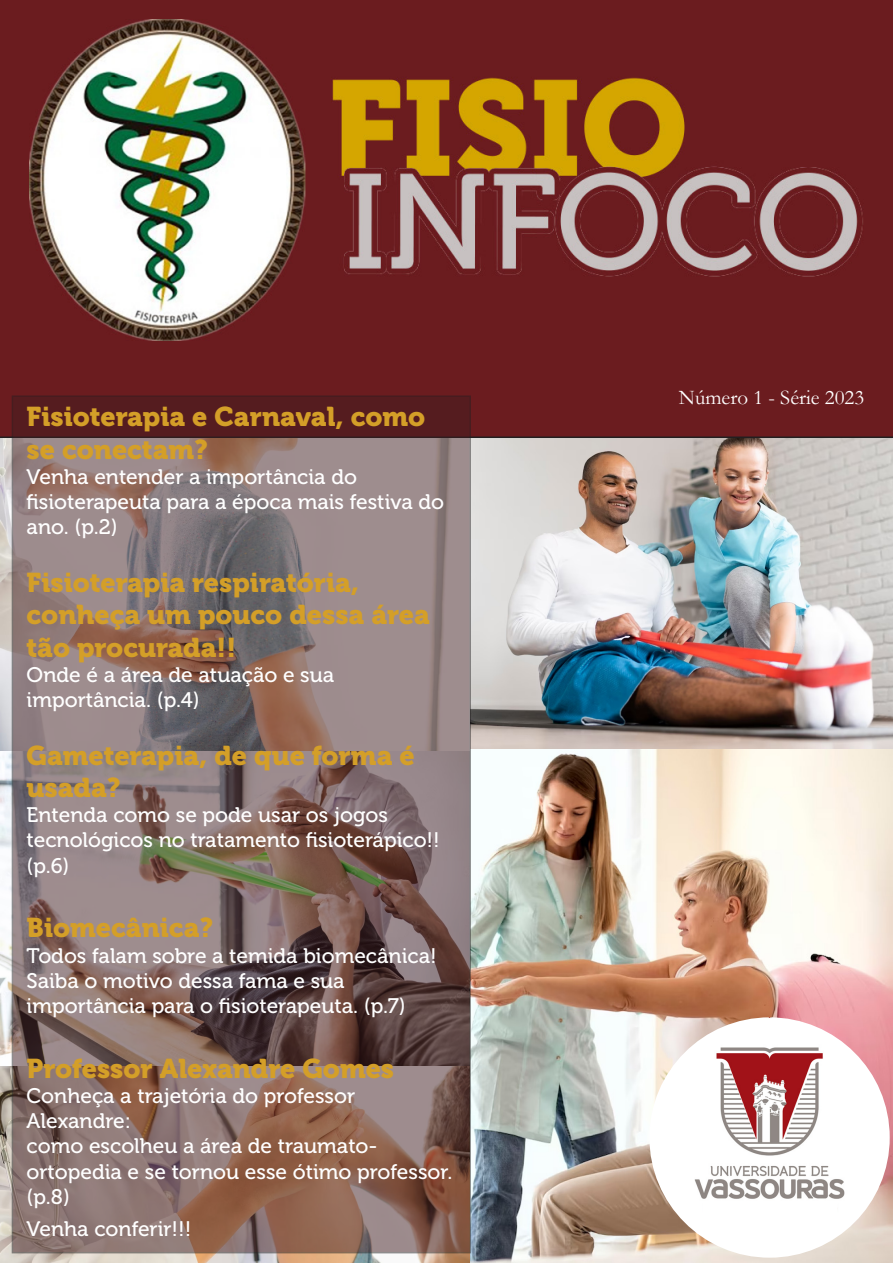
<style>
.page{position:relative;width:893px;height:1263px;background:#fff}
.page>*{position:absolute;margin:0;border:0;box-sizing:border-box;transform-origin:0 0}
.t1{font:27px/32.4px "Museo 900";color:#d49f28}
.t2{font:21px/25.2px "Museo 500";color:#fff}
.t3{font:21px "Garamond";color:#fff}
</style>
<div class="page">
<img style="left:469px;top:748px;width:424px;height:515px">
<img style="left:471px;top:438px;width:422px;height:310px">
<img style="left:0;top:438px;width:469px;height:825px">
<div style="left:0;top:0;width:893px;height:438px;background:#6b1c1f"></div>
<img style="left:30px;top:19px;width:833px;height:321px">
<svg style="left:15px;top:398px;width:453px;height:852px;background:#846c69"></svg>
<img style="left:649px;top:1017px;width:241px;height:241px;border-radius:120px">
<div style="left:703px;top:1201px;width:133px;height:33px;background:#fff"></div>
<p class="t1" style="left:27px;top:401px;width:400px">Fisioterapia e Carnaval, como se conectam?</p>
<p class="t2" style="left:27px;top:464px;width:419px">Venha entender a importância do fisioterapeuta para a época mais festiva do ano. (p.2)</p>
<p class="t1" style="left:27px;top:566px;width:405px">Fisioterapia respiratória, conheça um pouco dessa área tão procurada!!</p>
<p class="t2" style="left:27px;top:662px;width:309px">Onde é a área de atuação e sua importância. (p.4)</p>
<p class="t1" style="left:27px;top:739px;width:390px">Gameterapia, de que forma é usada?</p>
<p class="t2" style="left:27px;top:803px;width:415px">Entenda como se pode usar os jogos tecnológicos no tratamento fisioterápico!! (p.6)</p>
<p class="t1" style="left:27px;top:912px;width:188px">Biomecânica?</p>
<p class="t2" style="left:27px;top:943px;width:412px">Todos falam sobre a temida biomecânica!</p>
<p class="t2" style="left:27px;top:968px;width:320px">Saiba o motivo dessa fama e sua</p>
<p class="t2" style="left:27px;top:993px;width:381px">importância para o fisioterapeuta. (p.7)</p>
<p class="t1" style="left:27px;top:1052px;width:369px">Professor Alexandre Gomes</p>
<p class="t2" style="left:27px;top:1083px;width:330px">Conheça a trajetória do professor<br>Alexandre:</p>
<p class="t2" style="left:27px;top:1134px;width:352px">como escolheu a área de traumato-</p>
<p class="t2" style="left:27px;top:1159px;width:427px">ortopedia e se tornou esse ótimo professor. (p.8)</p>
<p class="t2" style="left:27px;top:1217px;width:166px">Venha conferir!!!</p>
<p class="t3" style="left:679px;top:383px;width:187px">Número 1 - Série 2023</p>
</div>
